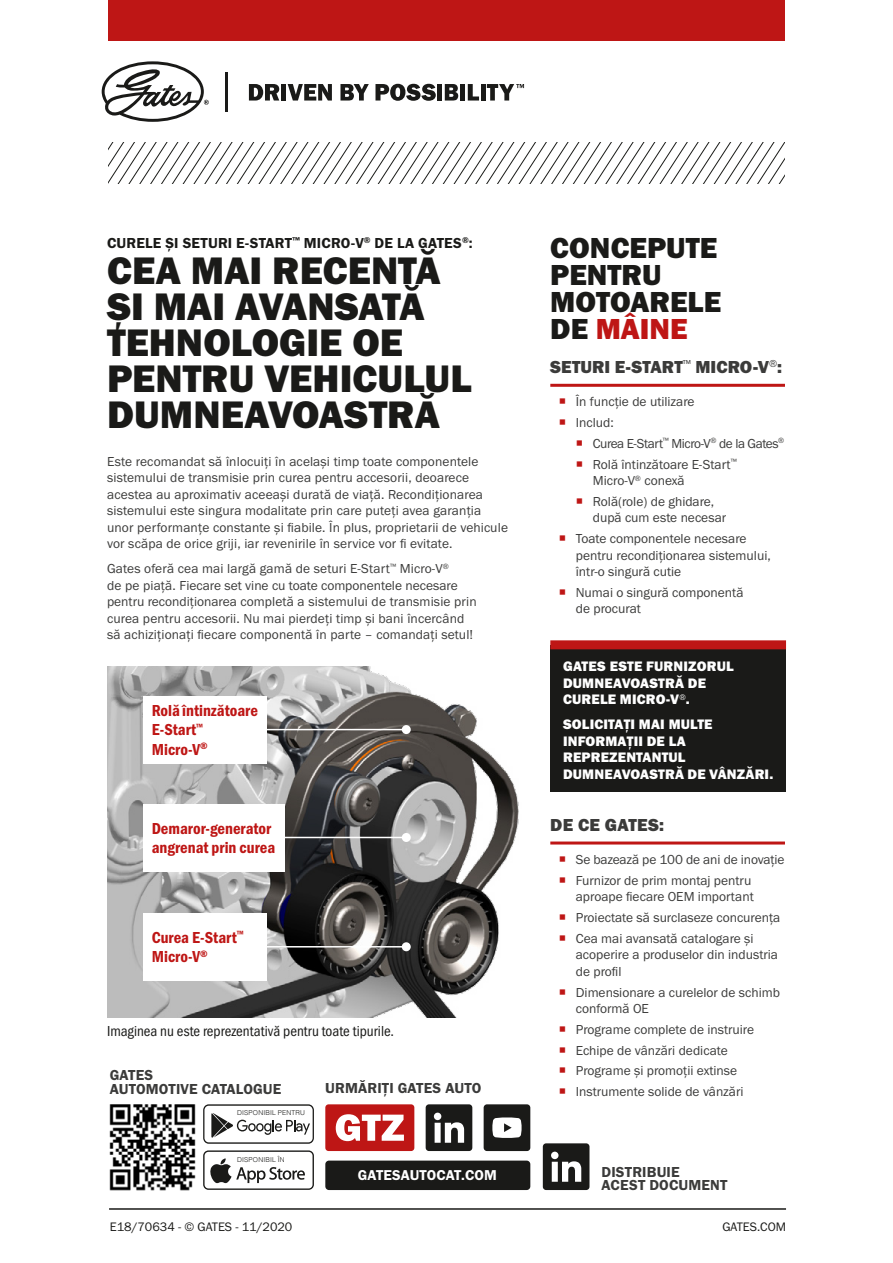
<style>
.page{position:relative;width:893px;height:1263px;background:#fff}
.page>*{position:absolute;margin:0;border:0;box-sizing:border-box;transform-origin:0 0}
.t1{font:39.75px/36px "Franklin Gothic URW Hea";color:#1a1a18}
.t2{font:30px/27px "Franklin Gothic URW Hea";color:#1a1a18}
.t3{font:18px "Franklin Gothic URW Hea";color:#3b3b3a}
.t4{font:16.5px/19.5px "Franklin Gothic URW Con Dem";color:#be1615}
.t5{font:15px/13.5px "Franklin Gothic URW Dem";letter-spacing:.01em;color:#3b3b3a}
.t6{font:15px "Franklin Gothic URW Cond";color:#1a1a18}
.t7{font:15px "Franklin Gothic URW Dem";letter-spacing:.01em;color:#1a1a18}
.t8{font:14.85px "Franklin Gothic URW Dem";letter-spacing:.01em;color:#fff}
.t9{font:14.25px/16.5px "Franklin Gothic URW Hea";letter-spacing:.01em;color:#fff}
.t10{font:13.5px/16.5px "Franklin Gothic URW Boo";color:#3b3b3a}
.t11{font:13.5px/20.7px "Franklin Gothic URW Boo";letter-spacing:-.02em;color:#3b3b3a}
.t12{font:12.75px "Franklin Gothic URW Boo";color:#1a1a18}
.t13{font:300 6.75px "Helvetica";letter-spacing:.025em;color:#1a1a18}
.s1{color:#be1615}
</style>
<div class="page">
<hr style="left:109px;top:1208px;width:677px;height:2px;background:#1a1a18">
<img style="left:107px;top:666px;width:412px;height:351px">
<hr style="left:550px;top:384px;width:235px;height:3px;background:#be1615">
<hr style="left:550px;top:841px;width:235px;height:3px;background:#be1615">
<div style="left:550px;top:645px;width:236px;height:147px;background:#1a1a18"></div>
<div style="left:550px;top:640px;width:236px;height:9px;background:#be1615"></div>
<div style="left:143px;top:696px;width:124px;height:67px;background:#fff"></div>
<div style="left:143px;top:913px;width:124px;height:67px;background:#fff"></div>
<svg style="left:203px;top:1150px;width:111px;height:40px"></svg>
<hr style="left:230px;top:729px;width:176px;height:1px;background:#fff">
<div style="left:402px;top:725px;width:9px;height:9px;background:#fff;border-radius:50%"></div>
<hr style="left:230px;top:837px;width:176px;height:1px;background:#fff">
<div style="left:402px;top:833px;width:9px;height:9px;background:#fff;border-radius:50%"></div>
<hr style="left:230px;top:946px;width:176px;height:1px;background:#fff">
<div style="left:402px;top:942px;width:9px;height:9px;background:#fff;border-radius:50%"></div>
<img style="left:110px;top:1104px;width:85px;height:86px">
<svg style="left:203px;top:1104px;width:111px;height:40px"></svg>
<div style="left:143px;top:805px;width:142px;height:67px;background:#fff"></div>
<div style="left:325px;top:1160px;width:205px;height:30px;background:#1a1a18;border-radius:4px"></div>
<svg style="left:426px;top:1104px;width:46px;height:47px"></svg>
<svg style="left:325px;top:1104px;width:89px;height:47px"></svg>
<svg style="left:484px;top:1104px;width:46px;height:47px"></svg>
<svg style="left:543px;top:1143px;width:46px;height:47px"></svg>
<div style="left:108px;top:0;width:677px;height:40px;background:#be1615"></div>
<hr style="left:225px;top:72px;width:3px;height:39px;background:#1a1a18">
<svg style="left:249px;top:84px;width:30px;height:17px"></svg>
<div style="left:281px;top:84px;width:5px;height:17px;background:#1a1a18"></div>
<svg style="left:288px;top:84px;width:44px;height:17px"></svg>
<svg style="left:340px;top:84px;width:29px;height:17px"></svg>
<svg style="left:375px;top:84px;width:61px;height:17px"></svg>
<div style="left:437px;top:84px;width:5px;height:17px;background:#1a1a18"></div>
<svg style="left:445px;top:84px;width:13px;height:17px"></svg>
<div style="left:460px;top:84px;width:5px;height:17px;background:#1a1a18"></div>
<svg style="left:468px;top:84px;width:11px;height:17px"></svg>
<div style="left:481px;top:84px;width:5px;height:17px;background:#1a1a18"></div>
<svg style="left:487px;top:84px;width:37px;height:17px"></svg>
<svg style="left:102px;top:61px;width:107px;height:61px"></svg>
<svg style="left:108px;top:143px;width:677px;height:40px"></svg>
<p class="t7" style="left:107px;top:234px;width:367px">CURELE ȘI SETURI E-START<sup>™</sup> MICRO-V<sup>®</sup> DE LA GATES<sup>®</sup>:</p>
<h1 class="t1" style="left:107px;top:252px;width:366px">CEA MAI RECENTĂ<br>ȘI MAI AVANSATĂ<br>TEHNOLOGIE OE<br>PENTRU VEHICULUL<br>DUMNEAVOASTRĂ</h1>
<p class="t10" style="left:107px;top:453px;width:402px">Este recomandat să înlocuiți în același timp toate componentele sistemului de transmisie prin curea pentru accesorii, deoarece acestea au aproximativ aceeași durată de viață. Recondiționarea sistemului este singura modalitate prin care puteți avea garanția unor performanțe constante și fiabile. În plus, proprietarii de vehicule vor scăpa de orice griji, iar revenirile în service vor fi evitate.</p>
<p class="t10" style="left:107px;top:560px;width:371px">Gates oferă cea mai largă gamă de seturi E-Start<sup>™</sup> Micro-V<sup>®<br></sup>de pe piață. Fiecare set vine cu toate componentele necesare pentru recondiționarea completă a sistemului de transmisie prin curea pentru accesorii. Nu mai pierdeți timp și bani încercând să achiziționați fiecare componentă în parte – comandați setul!</p>
<p class="t4" style="left:152px;top:700px;width:108px">Rolă întinzătoare<br>E-Start<sup>™<br></sup>Micro-V<sup>®</sup></p>
<p class="t4" style="left:152px;top:818px;width:125px">Demaror-generator angrenat prin curea</p>
<p class="t4" style="left:152px;top:926px;width:94px">Curea E-Start<sup>™<br></sup>Micro-V<sup>®</sup></p>
<p class="t6" style="left:107px;top:1020px;width:289px">Imaginea nu este reprezentativă pentru toate tipurile.</p>
<p class="t5" style="left:110px;top:1068px;width:173px">GATES<br>AUTOMOTIVE CATALOGUE</p>
<p class="t5" style="left:325px;top:1081px;width:158px">URMĂRIȚI GATES AUTO</p>
<p class="t13" style="left:237px;top:1108px;width:69px">DISPONIBIL PENTRU</p>
<p class="t13" style="left:237px;top:1155px;width:49px">DISPONIBIL ÎN</p>
<p class="t8" style="left:358px;top:1166px;width:141px">GATESAUTOCAT.COM</p>
<h2 class="t2" style="left:550px;top:234px;width:172px">CONCEPUTE<br>PENTRU<br>MOTOARELE<br>DE <span class="s1">MÂINE</span></h2>
<h3 class="t3" style="left:550px;top:355px;width:233px">SETURI E-START<sup>™</sup> MICRO-V<sup>®</sup>:</h3>
<p class="t10" style="left:576px;top:391px;width:120px;line-height:20.7px">În funcție de utilizare<br>Includ:</p>
<p class="t11" style="left:593px;top:433px;width:193px">Curea E-Start<sup>™</sup> Micro-V<sup>®</sup> de la Gates<sup>®<br></sup>Rolă întinzătoare E-Start<sup>™</sup></p>
<p class="t10" style="left:593px;top:470px;width:123px;line-height:20.7px">Micro-V<sup>®</sup> conexă<br>Rolă(role) de ghidare,</p>
<p class="t10" style="left:576px;top:507px;width:172px;line-height:20.7px;text-align:center">după cum este necesar<br>Toate componentele necesare</p>
<p class="t10" style="left:576px;top:547px;width:196px">pentru recondiționarea sistemului, într-o singură cutie</p>
<p class="t10" style="left:576px;top:584px;width:169px">Numai o singură componentă de procurat</p>
<p class="t9" style="left:563px;top:658px;width:172px">GATES ESTE FURNIZORUL<br>DUMNEAVOASTRĂ DE<br>CURELE MICRO-V<sup>®</sup>.</p>
<p class="t9" style="left:563px;top:716px;width:212px">SOLICITAȚI MAI MULTE<br>INFORMAȚII DE LA<br>REPREZENTANTUL<br>DUMNEAVOASTRĂ DE VÂNZĂRI.</p>
<h3 class="t3" style="left:550px;top:813px;width:115px">DE CE GATES:</h3>
<p class="t10" style="left:576px;top:849px;width:210px;line-height:20.7px">Se bazează pe 100 de ani de inovație<br>Furnizor de prim montaj pentru</p>
<p class="t10" style="left:576px;top:886px;width:206px;line-height:20.7px">aproape fiecare OEM important<br>Proiectate să surclaseze concurența<br>Cea mai avansată catalogare și</p>
<p class="t10" style="left:576px;top:946px;width:204px">acoperire a produselor din industria de profil</p>
<p class="t10" style="left:576px;top:984px;width:206px">Dimensionare a curelelor de schimb conformă OE</p>
<p class="t10" style="left:576px;top:1019px;width:180px;line-height:20.7px">Programe complete de instruire<br>Echipe de vânzări dedicate<br>Programe și promoții extinse<br>Instrumente solide de vânzări</p>
<p class="t5" style="left:602px;top:1164px;width:127px">DISTRIBUIE<br>ACEST DOCUMENT</p>
<p class="t12" style="left:110px;top:1219px;width:184px">E18/70634 - © GATES - 11/2020</p>
<p class="t12" style="left:722px;top:1219px;width:65px">GATES.COM</p>
</div>
